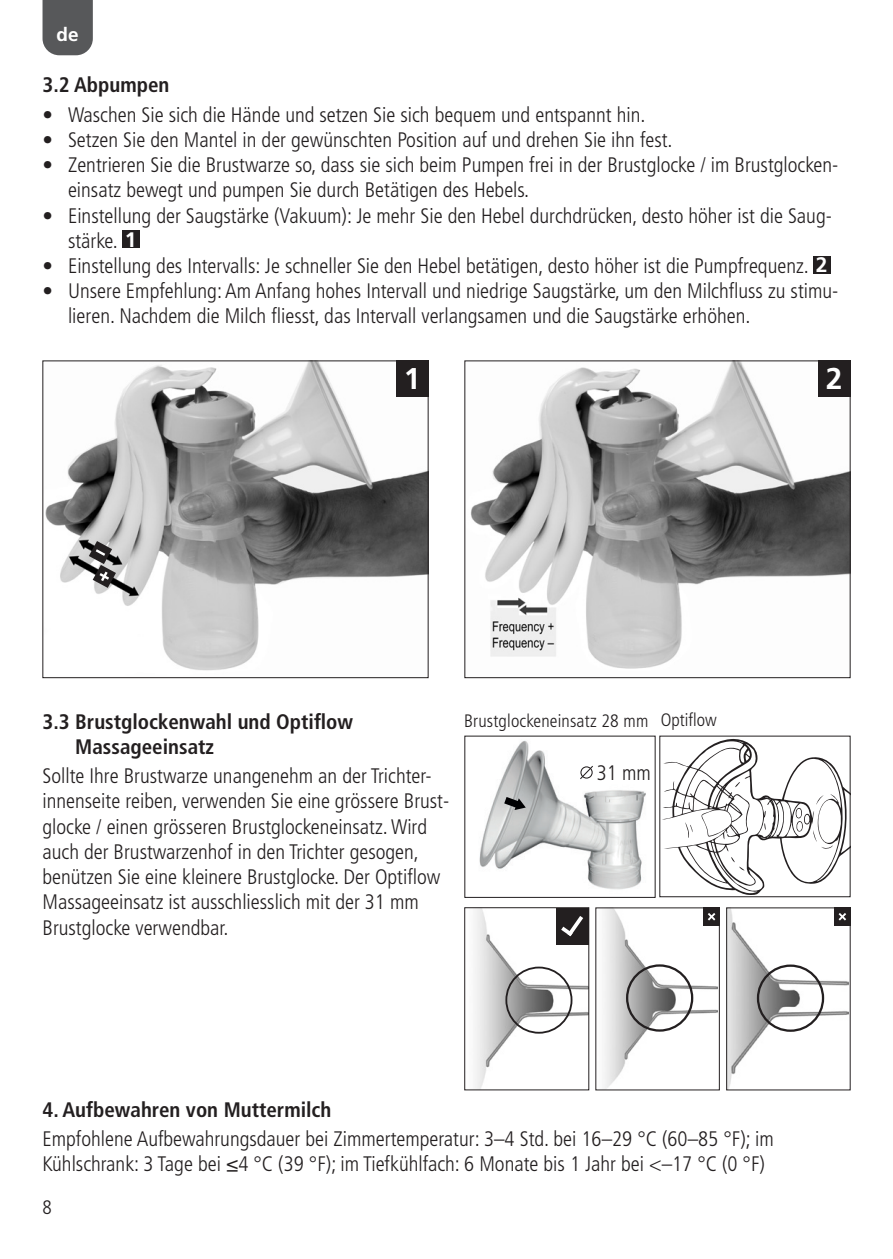
<style>
.page{position:relative;width:893px;height:1259px;background:#fff}
.page>*{position:absolute;margin:0;border:0;box-sizing:border-box;transform-origin:0 0}
.t1{font:700 30px "Frutiger LT Std";color:#fff}
.t2{font:300 condensed 21px/25.2px "Frutiger LT Std";color:#231f20}
.t3{font:700 condensed 21px/25.2px "Frutiger LT Std";color:#231f20}
.t4{font:300 condensed 19.5px "Frutiger LT Std";color:#231f20}
.t5{font:700 18.9px "Frutiger LT Std";color:#fff}
.t6{font:300 condensed 18px "Frutiger LT Std";letter-spacing:.01em;color:#231f20}
.s1{font-weight:700;font-stretch:normal;color:#fff}
</style>
<div class="page">
<div style="left:43px;top:0;width:50px;height:55px;background:#57585a"></div>
<div style="left:122px;top:231px;width:17px;height:17px;background:#231f20"></div>
<div style="left:813px;top:256px;width:17px;height:17px;background:#231f20"></div>
<img style="left:475px;top:909px;width:112px;height:179px">
<div style="left:464px;top:907px;width:125px;height:183px;border:1px solid #231f20"></div>
<div style="left:505px;top:966px;width:67px;height:67px;border:2px solid #231f20;border-radius:50%"></div>
<div style="left:556px;top:908px;width:32px;height:36px;background:#231f20"></div>
<svg style="left:561px;top:916px;width:22px;height:20px"></svg>
<img style="left:604px;top:909px;width:113px;height:179px">
<div style="left:626px;top:964px;width:67px;height:67px;border:2px solid #231f20;border-radius:50%"></div>
<div style="left:703px;top:907px;width:17px;height:19px;background:#231f20"></div>
<svg style="left:708px;top:913px;width:7px;height:7px"></svg>
<img style="left:728px;top:909px;width:120px;height:179px">
<div style="left:726px;top:907px;width:124px;height:183px;border:1px solid #231f20"></div>
<div style="left:757px;top:964px;width:67px;height:68px;border:2px solid #231f20;border-radius:50%"></div>
<div style="left:834px;top:907px;width:16px;height:19px;background:#231f20"></div>
<svg style="left:839px;top:913px;width:7px;height:7px"></svg>
<img style="left:479px;top:740px;width:167px;height:150px">
<svg style="left:662px;top:738px;width:186px;height:157px"></svg>
<svg style="left:504px;top:797px;width:22px;height:13px"></svg>
<svg style="left:579px;top:764px;width:15px;height:16px"></svg>
<img style="left:471px;top:362px;width:377px;height:307px">
<div style="left:464px;top:360px;width:386px;height:318px;border:1px solid #231f20"></div>
<div style="left:818px;top:360px;width:32px;height:37px;background:#231f20"></div>
<img style="left:45px;top:362px;width:381px;height:309px">
<div style="left:43px;top:360px;width:385px;height:318px;border:1px solid #231f20"></div>
<div style="left:396px;top:360px;width:32px;height:37px;background:#231f20"></div>
<svg style="left:89px;top:541px;width:27px;height:47px"></svg>
<p class="t5" style="left:57px;top:24px;width:24px">de</p>
<p class="t3" style="left:43px;top:72px;width:128px">3.2 Abpumpen</p>
<p class="t2" style="left:43px;top:102px;width:604px">• Waschen Sie sich die Hände und setzen Sie sich bequem und entspannt hin.</p>
<p class="t2" style="left:43px;top:127px;width:632px">• Setzen Sie den Mantel in der gewünschten Position auf und drehen Sie ihn fest.</p>
<p class="t2" style="left:68px;top:153px;width:770px;text-indent:-26px">• Zentrieren Sie die Brustwarze so, dass sie sich beim Pumpen frei in der Brustglocke / im Brustglocken&shy;einsatz bewegt und pumpen Sie durch Betätigen des Hebels.</p>
<p class="t2" style="left:68px;top:203px;width:765px;text-indent:-26px">• Einstellung der Saugstärke (Vakuum): Je mehr Sie den Hebel durchdrücken, desto höher ist die Saug&shy;stärke. <span class="s1">1</span></p>
<p class="t2" style="left:43px;top:253px;width:786px">• Einstellung des Intervalls: Je schneller Sie den Hebel betätigen, desto höher ist die Pumpfrequenz. <span class="s1">2</span></p>
<p class="t2" style="left:68px;top:279px;width:770px;text-indent:-26px">• Unsere Empfehlung: Am Anfang hohes Intervall und niedrige Saugstärke, um den Milchfluss zu stimu&shy;lieren. Nachdem die Milch fliesst, das Intervall verlangsamen und die Saugstärke erhöhen.</p>
<h1 class="t1" style="left:404px;top:361px;width:18px">1</h1>
<h1 class="t1" style="left:826px;top:361px;width:18px">2</h1>
<p class="t3" style="left:75px;top:709px;width:279px;text-indent:-33px">3.3 Brustglockenwahl und Optiflow<br>Massageeinsatz</p>
<p class="t2" style="left:43px;top:763px;width:408px">Sollte Ihre Brustwarze unangenehm an der Trichter&shy;innenseite reiben, verwenden Sie eine grössere Brust&shy;glocke / einen grösseren Brustglockeneinsatz. Wird auch der Brustwarzenhof in den Trichter gesogen, benützen Sie eine kleinere Brustglocke. Der Optiflow Massageeinsatz ist ausschliesslich mit der 31 mm Brustglocke verwendbar.</p>
<p class="t6" style="left:464px;top:710px;width:254px">Brustglockeneinsatz 28 mm Optiflow</p>
<p class="t2" style="left:597px;top:760px;width:56px">31 mm</p>
<p class="t3" style="left:43px;top:1096px;width:290px">4. Aufbewahren von Muttermilch</p>
<p class="t2" style="left:43px;top:1126px;width:733px">Empfohlene Aufbewahrungsdauer bei Zimmertemperatur: 3–4 Std. bei 16–29 °C (60–85 °F); im<br>Kühlschrank: 3 Tage bei ≤4 °C (39 °F); im Tiefkühlfach: 6 Monate bis 1 Jahr bei &lt;–17 °C (0 °F)</p>
<p class="t4" style="left:43px;top:1196px;width:11px">8</p>
</div>
